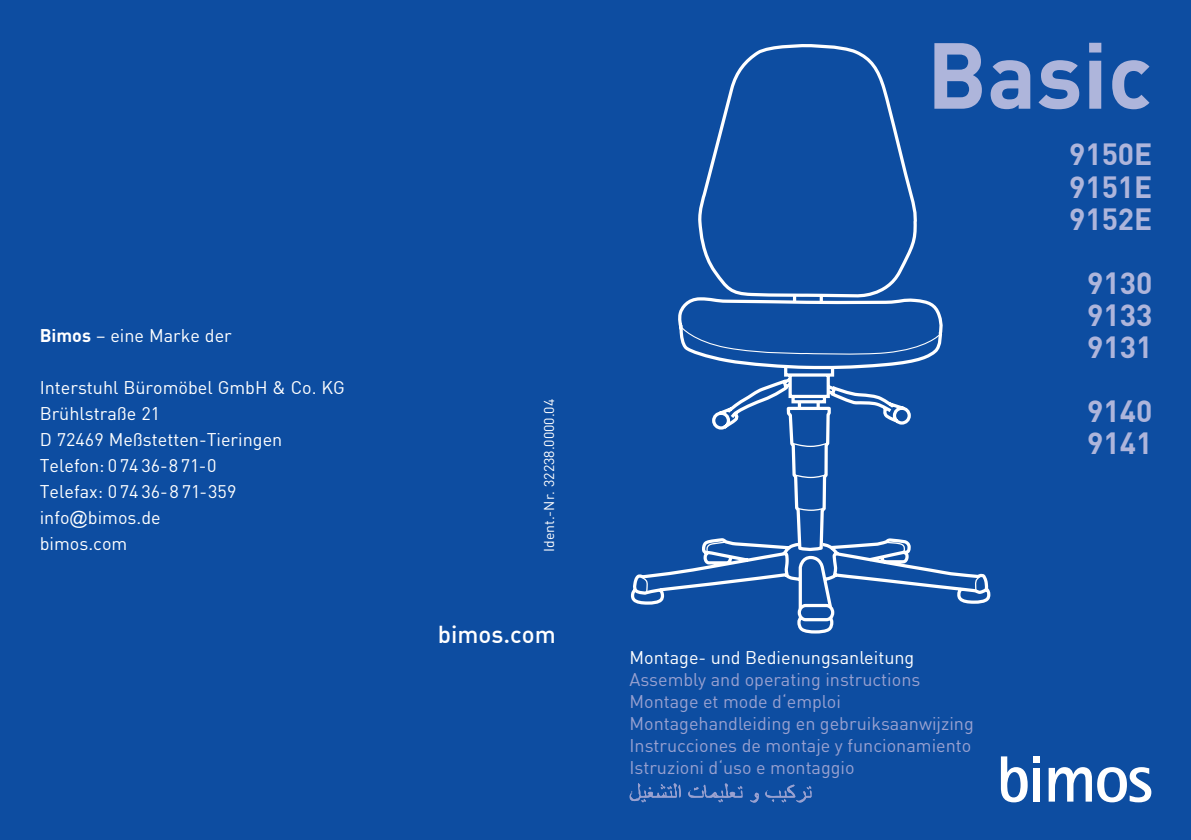
<style>
.page{position:relative;width:1191px;height:840px;background:#fff}
.page>*{position:absolute;margin:0;border:0;box-sizing:border-box;transform-origin:0 0}
.t1{font:700 92px "DIN";color:#aeb5db}
.t2{font:700 30px/32px "DIN";color:#aeb5db;text-align:justify}
.t3{font:24px "DIN Medium Alternate";color:#fff}
.t4{font:18px/26px "DIN";color:#fff}
.t5{font:18px/22px "DIN";color:#99a1d0}
.t6{font:14px "DIN";color:#fff}
.s1{font-weight:700}
.s2{font-family:"Arial"}
</style>
<div class="page">
<div style="left:0;top:0;width:1191px;height:839px;background:#0d4da1"></div>
<div style="left:1033px;top:756px;width:7px;height:6px;background:#fff"></div>
<svg style="left:1048px;top:767px;width:103px;height:35px"></svg>
<div style="left:1033px;top:767px;width:7px;height:34px;background:#fff"></div>
<svg style="left:1001px;top:756px;width:26px;height:46px"></svg>
<svg style="left:750px;top:792px;width:9px;height:10px"></svg>
<svg style="left:629px;top:783px;width:52px;height:19px"></svg>
<svg style="left:688px;top:783px;width:54px;height:19px"></svg>
<svg style="left:765px;top:784px;width:46px;height:18px"></svg>
<svg style="left:698px;top:44px;width:219px;height:248px"></svg>
<svg style="left:631px;top:292px;width:359px;height:341px"></svg>
<p class="t4" style="left:40px;top:321px;width:194px"><span class="s1">Bimos</span> – eine Marke der</p>
<p class="t4" style="left:40px;top:373px;width:307px">Interstuhl Büromöbel GmbH &amp; Co. KG<br>Brühlstraße 21<br>D 72469 Meßstetten-Tieringen<br>Telefon: 0 74 36-8 71-0<br>Telefax: 0 74 36-8 71-359 info<span class="s2">@</span>bimos.de<br>bimos.com</p>
<p class="t6" style="left:540px;top:551px;width:154px;rotate:-90deg">Ident.-Nr. 32238.0000.04</p>
<h3 class="t3" style="left:438px;top:618px;width:119px">bimos.com</h3>
<h1 class="t1" style="left:926px;top:15px;width:227px">Basic</h1>
<h2 class="t2" style="left:1069px;top:137px;width:85px">9150E 9151E 9152E</h2>
<h2 class="t2" style="left:1087px;top:265px;width:67px">9130<br>9133<br>9131</h2>
<p class="t4" style="left:629px;top:644px;width:286px">Montage- und Bedienungsanleitung</p>
<p class="t5" style="left:629px;top:668px;width:346px">Assembly and operating instructions Montage et mode d‘emploi Montagehandleiding en gebruiksaanwijzing Instrucciones de montaje y funcionamiento Istruzioni d‘uso e montaggio</p>
<h2 class="t2" style="left:1087px;top:393px;width:67px">9140<br>9141</h2>
</div>
